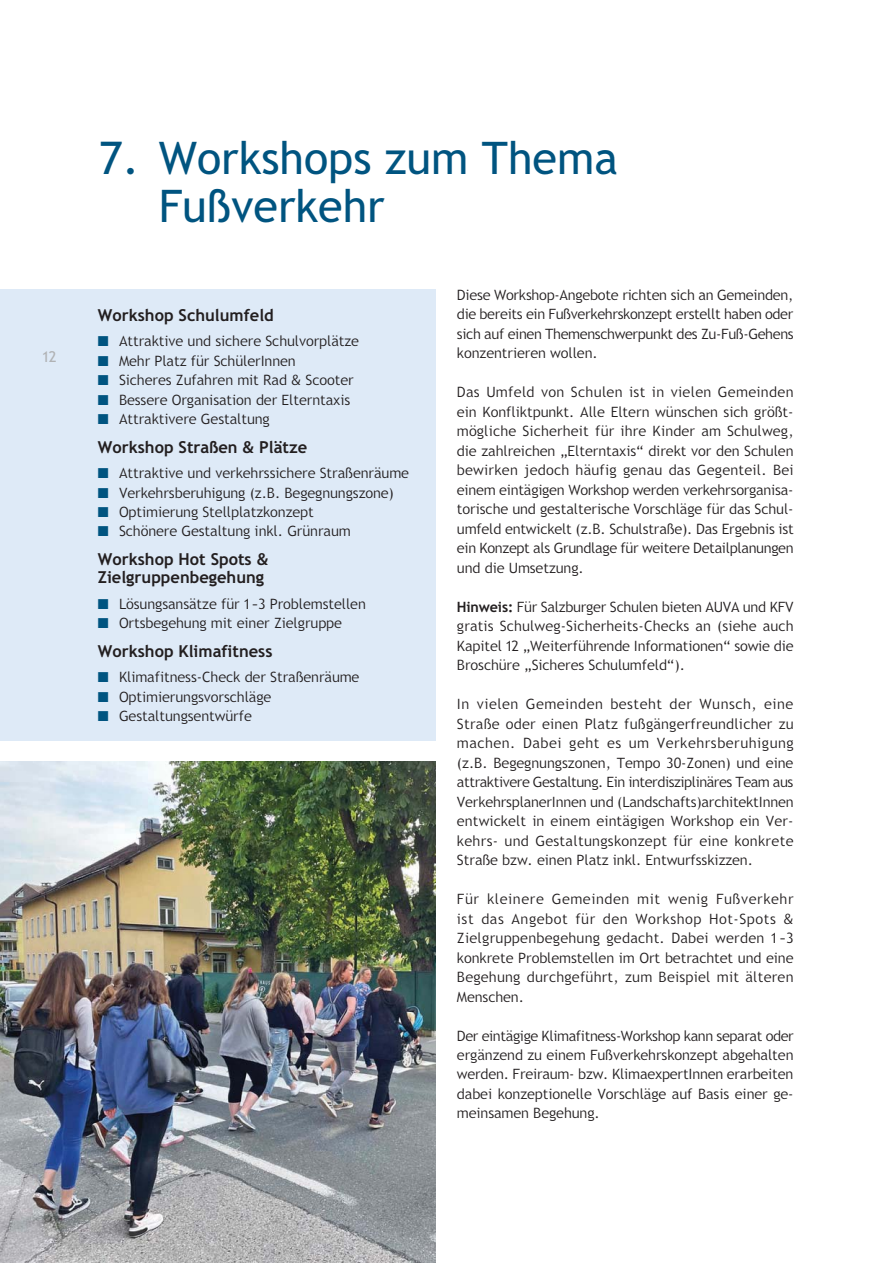
<style>
.page{position:relative;width:893px;height:1263px;background:#fff}
.page>*{position:absolute;margin:0;border:0;box-sizing:border-box;transform-origin:0 0}
.t1{font:45px/48px "Trebuchet SBG2";color:#005480}
.t2{font:700 16.5px/18px "Trebuchet SBG2";color:#231f20}
.t3{font:15px "Trebuchet SBG2";color:#b0b2b4}
.t4{font:300 14.25px/19.5px "Trebuchet SBG2";color:#231f20;text-align:justify}
.s1{color:#005480}
.s2{font-weight:700}
</style>
<div class="page">
<img style="left:0;top:761px;width:435px;height:502px">
<div style="left:0;top:289px;width:436px;height:451px;background:#deeaf7"></div>
<p class="t3" style="left:43px;top:351px;width:16px">12</p>
<h1 class="t1" style="left:159px;top:137px;width:461px;text-indent:-60px">7. Workshops zum Thema<br>Fußverkehr</h1>
<p class="t2" style="left:98px;top:307px;width:178px">Workshop Schulumfeld</p>
<p class="t4" style="left:98px;top:333px;width:263px"><span class="s1">■</span> Attraktive und sichere Schulvorplätze</p>
<p class="t4" style="left:98px;top:353px;width:199px"><span class="s1">■</span> Mehr Platz für SchülerInnen</p>
<p class="t4" style="left:98px;top:372px;width:257px"><span class="s1">■</span> Sicheres Zufahren mit Rad &amp; Scooter</p>
<p class="t4" style="left:98px;top:391px;width:254px"><span class="s1">■</span> Bessere Organisation der Elterntaxis</p>
<p class="t4" style="left:98px;top:411px;width:173px"><span class="s1">■</span> Attraktivere Gestaltung</p>
<p class="t2" style="left:98px;top:439px;width:211px">Workshop Straßen &amp; Plätze</p>
<p class="t4" style="left:98px;top:465px;width:313px"><span class="s1">■</span> Attraktive und verkehrssichere Straßenräume</p>
<p class="t4" style="left:98px;top:484px;width:298px"><span class="s1">■</span> Verkehrsberuhigung (z.B. Begegnungszone)</p>
<p class="t4" style="left:98px;top:504px;width:218px"><span class="s1">■</span> Optimierung Stellplatzkonzept</p>
<p class="t4" style="left:98px;top:523px;width:254px"><span class="s1">■</span> Schönere Gestaltung inkl. Grünraum</p>
<p class="t2" style="left:98px;top:552px;width:172px">Workshop Hot Spots &amp;<br>Zielgruppenbegehung</p>
<p class="t4" style="left:98px;top:596px;width:269px"><span class="s1">■</span> Lösungsansätze für 1 –3 Problemstellen</p>
<p class="t4" style="left:98px;top:615px;width:246px"><span class="s1">■</span> Ortsbegehung mit einer Zielgruppe</p>
<p class="t2" style="left:98px;top:643px;width:176px">Workshop Klimafitness</p>
<p class="t4" style="left:98px;top:669px;width:263px"><span class="s1">■</span> Klimafitness-Check der Straßenräume</p>
<p class="t4" style="left:98px;top:689px;width:175px"><span class="s1">■</span> Optimierungsvorschläge</p>
<p class="t4" style="left:98px;top:708px;width:155px"><span class="s1">■</span> Gestaltungsentwürfe</p>
<p class="t4" style="left:457px;top:287px;width:338px">Diese Workshop-Angebote richten sich an Gemeinden, die bereits ein Fußverkehrskonzept erstellt haben oder sich auf einen Themenschwerpunkt des Zu-Fuß-Gehens konzentrieren wollen.</p>
<p class="t4" style="left:457px;top:384px;width:338px">Das Umfeld von Schulen ist in vielen Gemeinden ein Konfliktpunkt. Alle Eltern wünschen sich größt&shy;mögliche Sicherheit für ihre Kinder am Schulweg, die zahlreichen „Elterntaxis“ direkt vor den Schulen bewirken jedoch häufig genau das Gegenteil. Bei einem eintägigen Workshop werden verkehrsorganisa&shy;torische und gestalterische Vorschläge für das Schul&shy;umfeld entwickelt (z.B. Schulstraße). Das Ergebnis ist ein Konzept als Grundlage für weitere Detailplanungen und die Umsetzung.</p>
<p class="t4" style="left:457px;top:599px;width:338px"><span class="s2">Hinweis:</span> Für Salzburger Schulen bieten AUVA und KFV gratis Schulweg-Sicherheits-Checks an (siehe auch Kapitel 12 „Weiterführende Informationen“ sowie die Broschüre „Sicheres Schulumfeld“).</p>
<p class="t4" style="left:457px;top:696px;width:338px">In vielen Gemeinden besteht der Wunsch, eine Straße oder einen Platz fußgängerfreundlicher zu machen. Dabei geht es um Verkehrsberuhigung (z.B. Begegnungszonen, Tempo 30-Zonen) und eine attraktivere Gestaltung. Ein interdisziplinäres Team aus VerkehrsplanerInnen und (Landschafts)architektInnen entwickelt in einem eintägigen Workshop ein Ver - kehrs- und Gestaltungskonzept für eine konkrete Straße bzw. einen Platz inkl. Entwurfsskizzen.</p>
<p class="t4" style="left:457px;top:891px;width:338px">Für kleinere Gemeinden mit wenig Fußverkehr ist das Angebot für den Workshop Hot-Spots &amp; Zielgruppenbegehung gedacht. Dabei werden 1 –3 konkrete Problemstellen im Ort betrachtet und eine Begehung durchgeführt, zum Beispiel mit älteren Menschen.</p>
<p class="t4" style="left:457px;top:1027px;width:338px">Der eintägige Klimafitness-Workshop kann separat oder ergänzend zu einem Fußverkehrskonzept abgehalten werden. Freiraum- bzw. KlimaexpertInnen erarbeiten dabei konzeptionelle Vorschläge auf Basis einer ge&shy;meinsamen Begehung.</p>
</div>
